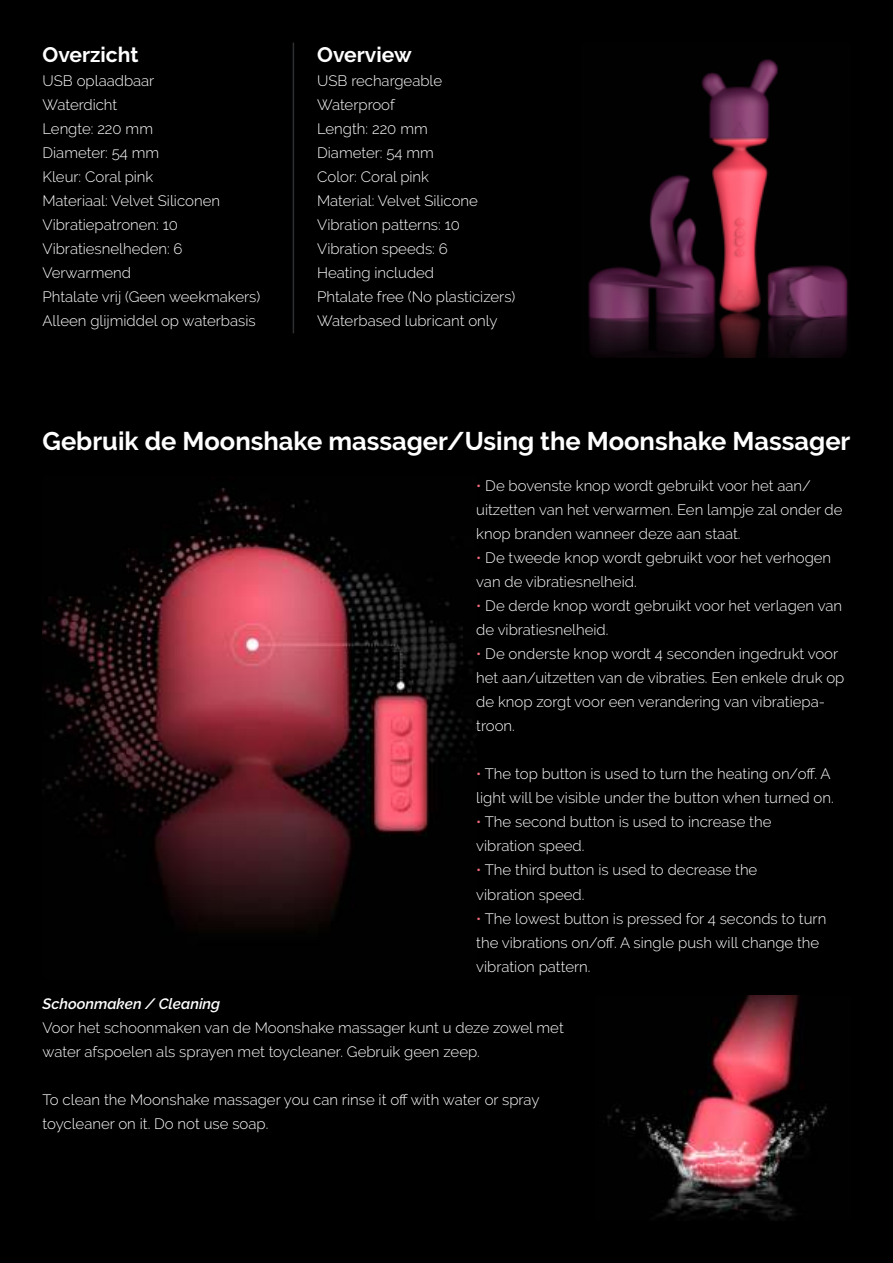
<style>
.page{position:relative;width:893px;height:1263px;background:#000}
.page>*{position:absolute;margin:0;border:0;box-sizing:border-box;transform-origin:0 0}
.t1{font:700 25.5px "Raleway";color:#fff}
.t2{font:700 21px "Raleway";color:#fff}
.t3{font:300 15px/24px "Raleway";color:#fff}
.t4{font:italic 600 15px "Raleway";color:#fff}
.s1{color:#f16b7d}
</style>
<div class="page">
<img style="left:581px;top:43px;width:270px;height:314px">
<hr style="left:293px;top:43px;width:1px;height:290px;background:#2c3032">
<img style="left:43px;top:476px;width:433px;height:502px">
<img style="left:595px;top:995px;width:255px;height:225px">
<h2 class="t2" style="left:43px;top:47px;width:97px">Overzicht</h2>
<p class="t3" style="left:43px;top:70px;width:219px">USB oplaadbaar<br>Waterdicht<br>Lengte: 220 mm<br>Diameter: 54 mm<br>Kleur: Coral pink<br>Materiaal: Velvet Siliconen<br>Vibratiepatronen: 10<br>Vibratiesnelheden: 6<br>Verwarmend<br>Phtalate vrij (Geen weekmakers)<br>Alleen glijmiddel op waterbasis</p>
<h2 class="t2" style="left:317px;top:47px;width:96px">Overview</h2>
<p class="t3" style="left:317px;top:70px;width:200px">USB rechargeable<br>Waterproof<br>Length: 220 mm<br>Diameter: 54 mm<br>Color: Coral pink<br>Material: Velvet Silicone<br>Vibration patterns: 10<br>Vibration speeds: 6<br>Heating included<br>Phtalate free (No plasticizers)<br>Waterbased lubricant only</p>
<h1 class="t1" style="left:43px;top:431px;width:809px">Gebruik de Moonshake massager/Using the Moonshake Massager</h1>
<p class="t3" style="left:476px;top:476px;width:368px"><span class="s1">•</span> De bovenste knop wordt gebruikt voor het aan/ uitzetten van het verwarmen. Een lampje zal onder de knop branden wanneer deze aan staat.</p>
<p class="t3" style="left:476px;top:548px;width:356px"><span class="s1">•</span> De tweede knop wordt gebruikt voor het verhogen van de vibratiesnelheid.</p>
<p class="t3" style="left:476px;top:596px;width:367px"><span class="s1">•</span> De derde knop wordt gebruikt voor het verlagen van de vibratiesnelheid.</p>
<p class="t3" style="left:476px;top:644px;width:370px"><span class="s1">•</span> De onderste knop wordt 4 seconden ingedrukt voor het aan/uitzetten van de vibraties. Een enkele druk op de knop zorgt voor een verandering van vibratiepa&shy;troon.</p>
<p class="t3" style="left:476px;top:762px;width:359px"><span class="s1">•</span> The top button is used to turn the heating on/off. A light will be visible under the button when turned on.</p>
<p class="t3" style="left:476px;top:812px;width:297px"><span class="s1">•</span> The second button is used to increase the vibration speed.</p>
<p class="t3" style="left:476px;top:860px;width:283px"><span class="s1">•</span> The third button is used to decrease the vibration speed.</p>
<p class="t3" style="left:476px;top:908px;width:352px"><span class="s1">•</span> The lowest button is pressed for 4 seconds to turn the vibrations on/off. A single push will change the vibration pattern.</p>
<p class="t4" style="left:43px;top:998px;width:179px">Schoonmaken / Cleaning</p>
<p class="t3" style="left:43px;top:1017px;width:523px">Voor het schoonmaken van de Moonshake massager kunt u deze zowel met water afspoelen als sprayen met toycleaner. Gebruik geen zeep.</p>
<p class="t3" style="left:43px;top:1088px;width:499px">To clean the Moonshake massager you can rinse it off with water or spray toycleaner on it. Do not use soap.</p>
</div>
